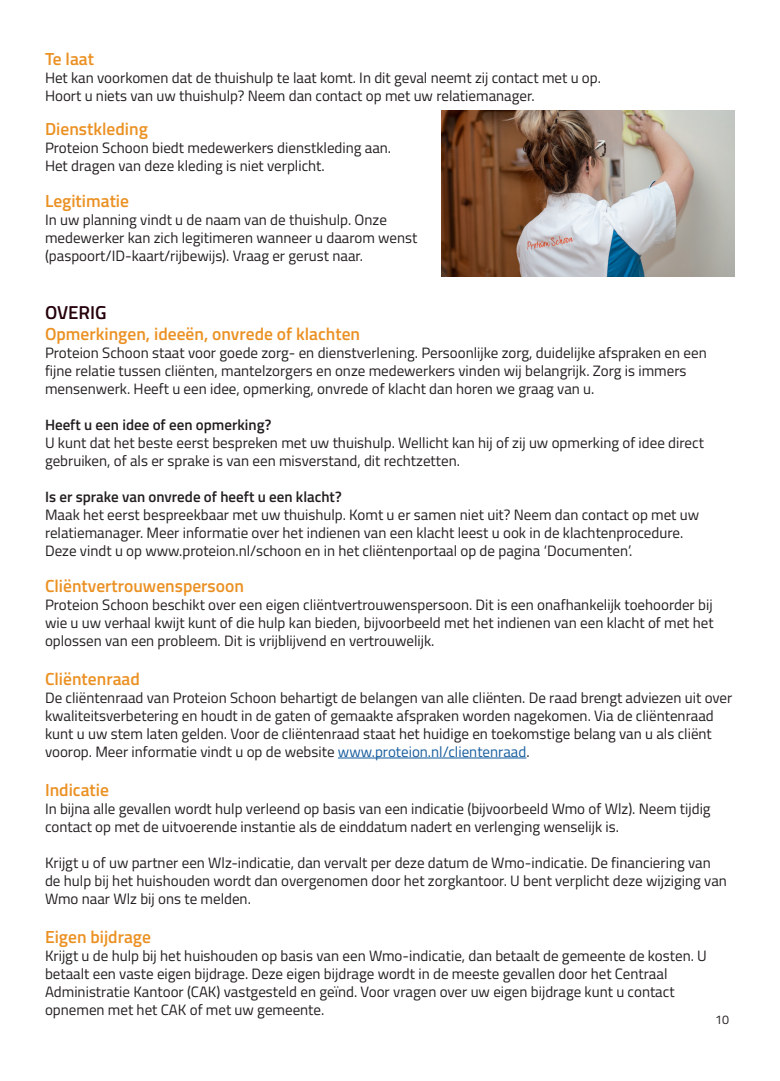
<style>
.page{position:relative;width:780px;height:1081px;background:#fff}
.page>*{position:absolute;margin:0;border:0;box-sizing:border-box;transform-origin:0 0}
.t1{font:600 18.75px "Titillium Web";color:#25010a}
.t2{font:600 17.5px "Titillium Web";color:#eb9123}
.t3{font:15px/18px "Titillium Web";color:#231f20}
.t4{font:600 15px "Titillium Web";color:#231f20}
.t5{font:12.5px "Titillium Web";color:#231f20}
.s1{color:#175d9e}
</style>
<div class="page">
<hr style="left:338px;top:758px;width:188px;height:1px;background:#175d9e">
<img style="left:441px;top:111px;width:294px;height:165px">
<p class="t2" style="left:45px;top:46px;width:51px">Te laat</p>
<p class="t3" style="left:45px;top:68px;width:557px">Het kan voorkomen dat de thuishulp te laat komt. In dit geval neemt zij contact met u op.</p>
<p class="t3" style="left:45px;top:86px;width:491px">Hoort u niets van uw thuishulp? Neem dan contact op met uw relatiemanager.</p>
<p class="t2" style="left:45px;top:116px;width:104px">Dienstkleding</p>
<p class="t3" style="left:45px;top:138px;width:347px">Proteion Schoon biedt medewerkers dienstkleding aan.</p>
<p class="t3" style="left:45px;top:156px;width:281px">Het dragen van deze kleding is niet verplicht.</p>
<p class="t2" style="left:45px;top:188px;width:86px">Legitimatie</p>
<p class="t3" style="left:45px;top:210px;width:343px">In uw planning vindt u de naam van de thuishulp. Onze</p>
<p class="t3" style="left:45px;top:228px;width:374px">medewerker kan zich legitimeren wanneer u daarom wenst (paspoort/ID-kaart/rijbewijs). Vraag er gerust naar.</p>
<p class="t1" style="left:45px;top:299px;width:63px">OVERIG</p>
<p class="t2" style="left:45px;top:321px;width:316px">Opmerkingen, ideeën, onvrede of klachten</p>
<p class="t3" style="left:45px;top:343px;width:663px">Proteion Schoon staat voor goede zorg- en dienstverlening. Persoonlijke zorg, duidelijke afspraken en een fijne relatie tussen cliënten, mantelzorgers en onze medewerkers vinden wij belangrijk. Zorg is immers</p>
<p class="t3" style="left:45px;top:379px;width:551px">mensenwerk. Heeft u een idee, opmerking, onvrede of klacht dan horen we graag van u.</p>
<p class="t4" style="left:45px;top:414px;width:228px">Heeft u een idee of een opmerking?</p>
<p class="t3" style="left:45px;top:433px;width:660px">U kunt dat het beste eerst bespreken met uw thuishulp. Wellicht kan hij of zij uw opmerking of idee direct gebruiken, of als er sprake is van een misverstand, dit rechtzetten.</p>
<p class="t4" style="left:45px;top:486px;width:298px">Is er sprake van onvrede of heeft u een klacht?</p>
<p class="t3" style="left:45px;top:505px;width:655px">Maak het eerst bespreekbaar met uw thuishulp. Komt u er samen niet uit? Neem dan contact op met uw</p>
<p class="t3" style="left:45px;top:523px;width:639px">relatiemanager. Meer informatie over het indienen van een klacht leest u ook in de klachtenprocedure.</p>
<p class="t3" style="left:45px;top:541px;width:588px">Deze vindt u op www.proteion.nl/schoon en in het cliëntenportaal op de pagina ‘Documenten’.</p>
<p class="t2" style="left:45px;top:572px;width:200px">Cliëntvertrouwenspersoon</p>
<p class="t3" style="left:45px;top:594px;width:670px;text-align:justify">Proteion Schoon beschikt over een eigen cliëntvertrouwenspersoon. Dit is een onafhankelijk toehoorder bij wie u uw verhaal kwijt kunt of die hulp kan bieden, bijvoorbeeld met het indienen van een klacht of met het oplossen van een probleem. Dit is vrijblijvend en vertrouwelijk.</p>
<p class="t2" style="left:45px;top:665px;width:96px">Cliëntenraad</p>
<p class="t3" style="left:45px;top:687px;width:688px">De cliëntenraad van Proteion Schoon behartigt de belangen van alle cliënten. De raad brengt adviezen uit over kwaliteitsverbetering en houdt in de gaten of gemaakte afspraken worden nagekomen. Via de cliëntenraad kunt u uw stem laten gelden. Voor de cliëntenraad staat het huidige en toekomstige belang van u als cliënt voorop. Meer informatie vindt u op de website <span class="s1">www.proteion.nl/clientenraad</span>.</p>
<p class="t2" style="left:45px;top:776px;width:65px">Indicatie</p>
<p class="t3" style="left:45px;top:798px;width:667px">In bijna alle gevallen wordt hulp verleend op basis van een indicatie (bijvoorbeeld Wmo of Wlz). Neem tijdig contact op met de uitvoerende instantie als de einddatum nadert en verlenging wenselijk is.</p>
<p class="t3" style="left:45px;top:852px;width:683px">Krijgt u of uw partner een Wlz-indicatie, dan vervalt per deze datum de Wmo-indicatie. De financiering van de hulp bij het huishouden wordt dan overgenomen door het zorgkantoor. U bent verplicht deze wijziging van<br>Wmo naar Wlz bij ons te melden.</p>
<p class="t2" style="left:45px;top:923px;width:107px">Eigen bijdrage</p>
<p class="t3" style="left:45px;top:945px;width:663px">Krijgt u de hulp bij het huishouden op basis van een Wmo-indicatie, dan betaalt de gemeente de kosten. U betaalt een vaste eigen bijdrage. Deze eigen bijdrage wordt in de meeste gevallen door het Centraal</p>
<p class="t3" style="left:45px;top:981px;width:631px">Administratie Kantoor (CAK) vastgesteld en geïnd. Voor vragen over uw eigen bijdrage kunt u contact</p>
<p class="t3" style="left:45px;top:999px;width:281px">opnemen met het CAK of met uw gemeente.</p>
<p class="t5" style="left:715px;top:1010px;width:15px">10</p>
</div>
